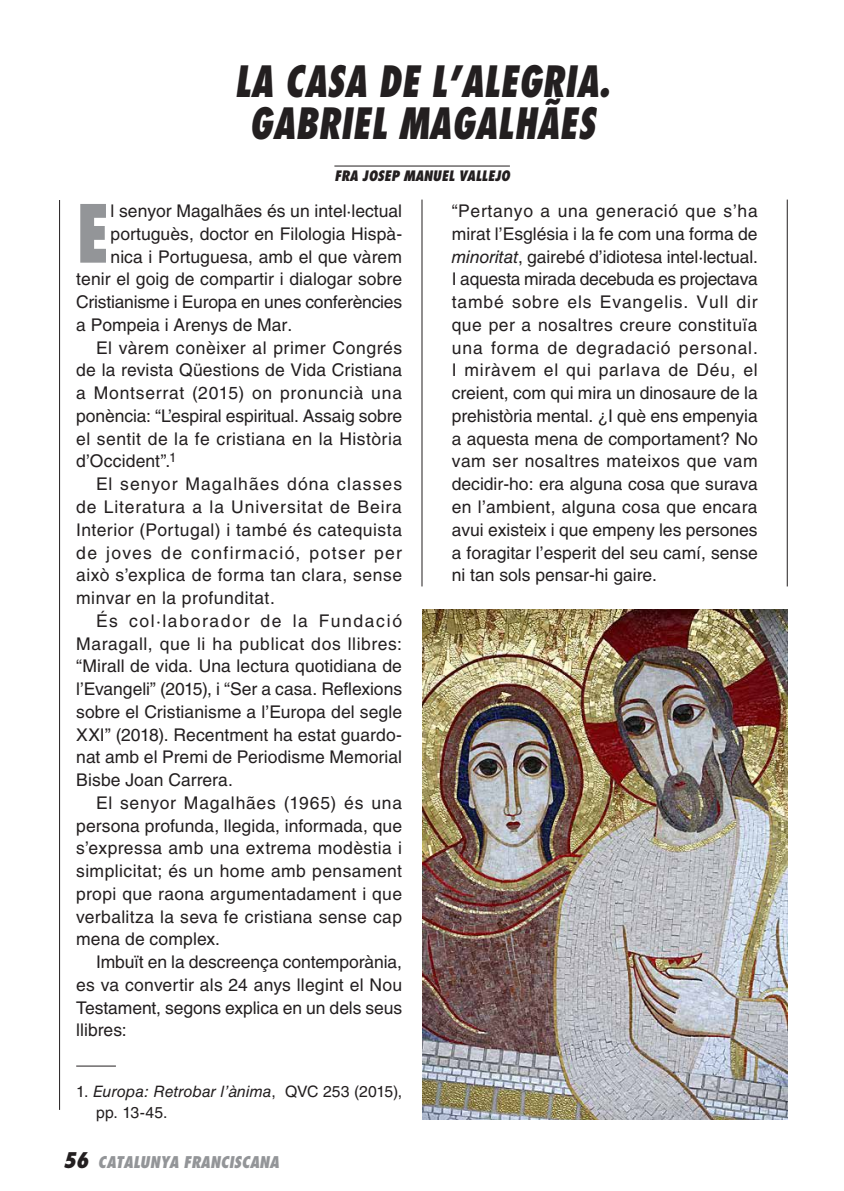
<style>
.page{position:relative;width:844px;height:1191px;background:#fff}
.page>*{position:absolute;margin:0;border:0;box-sizing:border-box;transform-origin:0 0}
.t1{font:800 condensed 77.88px "Futura Std";color:#939598;scale:.87 1}
.t2{font:italic 800 condensed 42px/42px "Futura Std";letter-spacing:.01em;color:#231f20;text-align:center;scale:.87 1}
.t3{font:17.5px/22.8px "Helvetica LT Std";letter-spacing:.005em;color:#231f20;text-align:justify}
.t4{font:17.5px "Helvetica LT Std";letter-spacing:.03em;color:#231f20}
.t5{font:17.5px "Helvetica LT Std";letter-spacing:.025em;color:#231f20}
.t6{font:17.5px "Helvetica LT Std";letter-spacing:.045em;color:#231f20}
.t7{font:17.5px "Helvetica LT Std";letter-spacing:-.015em;color:#231f20}
.t8{font:17.5px "Helvetica LT Std";letter-spacing:.035em;color:#231f20}
.t9{font:17.5px "Helvetica LT Std";letter-spacing:.05em;color:#231f20}
.t10{font:17.5px "Helvetica LT Std";letter-spacing:.08em;color:#231f20}
.t11{font:17.5px "Helvetica LT Std";letter-spacing:.06em;color:#231f20}
.t12{font:17.5px "Helvetica LT Std";letter-spacing:.095em;color:#231f20}
.t13{font:15.75px/21px "Helvetica LT Std";color:#231f20}
.t14{font:italic 800 condensed 15.75px "Futura Std";color:#939598}
.t15{font:italic 800 condensed 14px "Futura Std";color:#231f20}
.s1{font-style:italic}
.s2{font-size:21px;color:#231f20}
</style>
<div class="page">
<hr style="left:786px;top:200px;width:1px;height:386px;background:#231f20">
<hr style="left:59px;top:200px;width:1px;height:910px;background:#231f20">
<hr style="left:76px;top:1065px;width:40px;height:1px;background:#231f20">
<hr style="left:334px;top:166px;width:175px;height:1px;background:#231f20">
<hr style="left:421px;top:200px;width:1px;height:386px;background:#231f20">
<img style="left:422px;top:609px;width:365px;height:510px">
<h2 class="t2" style="left:234px;top:61px;width:433px">LA CASA DE L’ALEGRIA.<br>GABRIEL MAGALHÃES</h2>
<p class="t15" style="left:334px;top:167px;width:177px">FRA JOSEP MANUEL VALLEJO</p>
<h1 class="t1" style="left:76px;top:185px;width:40px">E</h1>
<p class="t3" style="left:110px;top:200px;width:293px">l senyor Magalhães és un intel·lectual</p>
<p class="t3" style="left:110px;top:222px;width:293px">portuguès, doctor en Filologia Hispà-</p>
<p class="t3" style="left:110px;top:245px;width:293px">nica i Portuguesa, amb el que vàrem</p>
<p class="t3" style="left:76px;top:268px;width:327px">tenir el goig de compartir i dialogar sobre</p>
<p class="t7" style="left:76px;top:292px;width:327px">Cristianisme i Europa en unes conferències</p>
<p class="t3" style="left:76px;top:313px;width:217px">a Pompeia i Arenys de Mar.</p>
<p class="t4" style="left:96px;top:337px;width:307px">El vàrem conèixer al primer Congrés</p>
<p class="t3" style="left:76px;top:359px;width:327px">de la revista Qüestions de Vida Cristiana</p>
<p class="t6" style="left:76px;top:383px;width:327px">a Montserrat (2015) on pronuncià una</p>
<p class="t3" style="left:76px;top:404px;width:327px">ponència: “L’espiral espiritual. Assaig sobre</p>
<p class="t4" style="left:76px;top:428px;width:327px">el sentit de la fe cristiana en la Història</p>
<p class="t3" style="left:76px;top:450px;width:102px">d’Occident”.<sup>1</sup></p>
<p class="t11" style="left:96px;top:474px;width:307px">El senyor Magalhães dóna classes</p>
<p class="t9" style="left:76px;top:497px;width:327px">de Literatura a la Universitat de Beira</p>
<p class="t4" style="left:76px;top:519px;width:327px">Interior (Portugal) i també és catequista</p>
<p class="t10" style="left:76px;top:542px;width:327px">de joves de confirmació, potser per</p>
<p class="t4" style="left:76px;top:565px;width:327px">això s’explica de forma tan clara, sense</p>
<p class="t4" style="left:76px;top:588px;width:200px">minvar en la profunditat.</p>
<p class="t12" style="left:96px;top:610px;width:307px">És col·laborador de la Fundació</p>
<p class="t8" style="left:76px;top:633px;width:327px">Maragall, que li ha publicat dos llibres:</p>
<p class="t3" style="left:76px;top:655px;width:327px">“Mirall de vida. Una lectura quotidiana de</p>
<p class="t3" style="left:76px;top:677px;width:327px">l’Evangeli” (2015), i “Ser a casa. Reflexions</p>
<p class="t3" style="left:76px;top:700px;width:327px">sobre el Cristianisme a l’Europa del segle</p>
<p class="t3" style="left:76px;top:723px;width:327px">XXI” (2018). Recentment ha estat guardo-</p>
<p class="t3" style="left:76px;top:746px;width:327px">nat amb el Premi de Periodisme Memorial</p>
<p class="t3" style="left:76px;top:768px;width:158px">Bisbe Joan Carrera.</p>
<p class="t6" style="left:96px;top:792px;width:307px">El senyor Magalhães (1965) és una</p>
<p class="t3" style="left:76px;top:814px;width:327px">persona profunda, llegida, informada, que</p>
<p class="t5" style="left:76px;top:838px;width:327px">s’expressa amb una extrema modèstia i</p>
<p class="t5" style="left:76px;top:861px;width:327px">simplicitat; és un home amb pensament</p>
<p class="t3" style="left:76px;top:882px;width:327px">propi que raona argumentadament i que</p>
<p class="t3" style="left:76px;top:905px;width:327px">verbalitza la seva fe cristiana sense cap</p>
<p class="t3" style="left:76px;top:928px;width:145px">mena de complex.</p>
<p class="t3" style="left:96px;top:950px;width:307px">Imbuït en la descreença contemporània,</p>
<p class="t3" style="left:76px;top:973px;width:327px">es va convertir als 24 anys llegint el Nou</p>
<p class="t3" style="left:76px;top:996px;width:327px">Testament, segons explica en un dels seus</p>
<p class="t3" style="left:76px;top:1019px;width:52px">llibres:</p>
<p class="t13" style="left:96px;top:1081px;width:307px;text-indent:-20px">1. <span class="s1">Europa: Retrobar l’ànima</span>, QVC 253 (2015), pp. 13-45.</p>
<p class="t14" style="left:63px;top:1152px;width:217px"><span class="s2">56</span> CATALUNYA FRANCISCANA</p>
<p class="t3" style="left:451px;top:200px;width:308px">“Pertanyo a una generació que s’ha mirat l’Església i la fe com una forma de <span class="s1">minoritat</span>, gairebé d’idiotesa intel·lectual.<br>I aquesta mirada decebuda es projectava també sobre els Evangelis. Vull dir que per a nosaltres creure constituïa una forma de degradació personal.<br>I miràvem el qui parlava de Déu, el creient, com qui mira un dinosaure de la prehistòria mental. ¿I què ens empenyia a aquesta mena de comportament? No vam ser nosaltres mateixos que vam decidir-ho: era alguna cosa que surava en l’ambient, alguna cosa que encara avui existeix i que empeny les persones a foragitar l’esperit del seu camí, sense ni tan sols pensar-hi gaire.</p>
</div>
